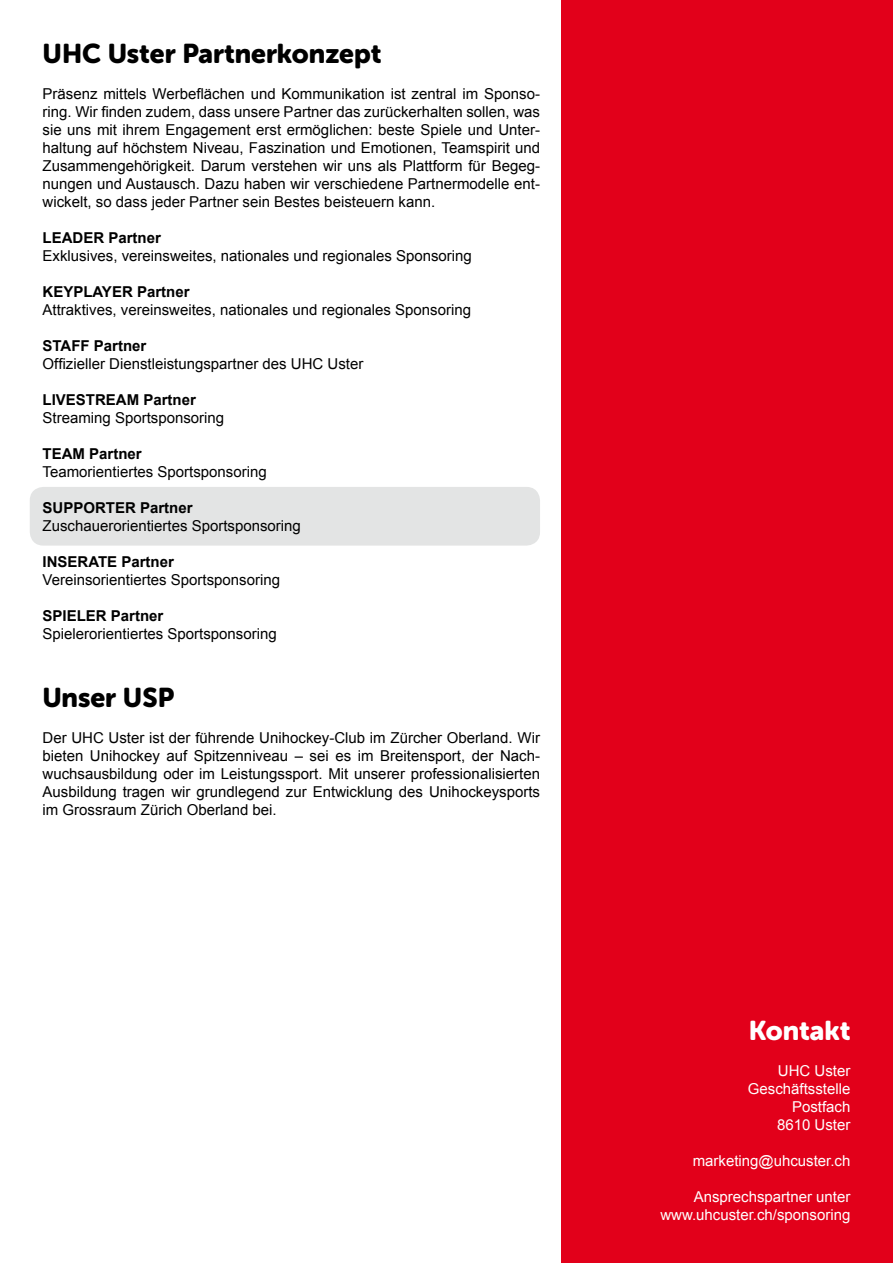
<style>
.page{position:relative;width:893px;height:1263px;background:#fff}
.page>*{position:absolute;margin:0;border:0;box-sizing:border-box;transform-origin:0 0}
.t1{font:27px "Museo Sans Rounded 900";color:#000}
.t2{font:27px "Museo Sans Rounded 900";color:#fff}
.t3{font:15px/18px "Arial";color:#000;text-align:justify}
.t4{font:700 15px "Arial";color:#000}
.t5{font:15px/18px "Arial";color:#fff;text-align:right}
</style>
<div class="page">
<div style="left:30px;top:487px;width:510px;height:59px;background:#e3e4e4;border-radius:14px"></div>
<div style="left:561px;top:0;width:332px;height:1263px;background:#e2001a"></div>
<h1 class="t1" style="left:43px;top:38px;width:340px">UHC Uster Partnerkonzept</h1>
<p class="t3" style="left:43px;top:85px;width:499px">Präsenz mittels Werbeflächen und Kommunikation ist zentral im Sponso&shy;ring. Wir finden zudem, dass unsere Partner das zurückerhalten sollen, was sie uns mit ihrem Engagement erst ermöglichen: beste Spiele und Unter&shy;haltung auf höchstem Niveau, Faszination und Emotionen, Teamspirit und Zusammengehörigkeit. Darum verstehen wir uns als Plattform für Begeg&shy;nungen und Austausch. Dazu haben wir verschiedene Partnermodelle ent&shy;wickelt, so dass jeder Partner sein Bestes beisteuern kann.</p>
<p class="t4" style="left:43px;top:229px;width:120px">LEADER Partner</p>
<p class="t3" style="left:43px;top:247px;width:431px">Exklusives, vereinsweites, nationales und regionales Sponsoring</p>
<p class="t4" style="left:43px;top:283px;width:148px">KEYPLAYER Partner</p>
<p class="t3" style="left:43px;top:301px;width:430px">Attraktives, vereinsweites, nationales und regionales Sponsoring</p>
<p class="t4" style="left:43px;top:337px;width:105px">STAFF Partner</p>
<p class="t3" style="left:43px;top:355px;width:322px">Offizieller Dienstleistungspartner des UHC Uster</p>
<p class="t4" style="left:43px;top:391px;width:155px">LIVESTREAM Partner</p>
<p class="t3" style="left:43px;top:409px;width:183px">Streaming Sportsponsoring</p>
<p class="t4" style="left:43px;top:445px;width:101px">TEAM Partner</p>
<p class="t3" style="left:43px;top:463px;width:226px">Teamorientiertes Sportsponsoring</p>
<p class="t4" style="left:43px;top:499px;width:152px">SUPPORTER Partner</p>
<p class="t3" style="left:43px;top:517px;width:260px">Zuschauerorientiertes Sportsponsoring</p>
<p class="t4" style="left:43px;top:553px;width:133px">INSERATE Partner</p>
<p class="t3" style="left:43px;top:571px;width:239px">Vereinsorientiertes Sportsponsoring</p>
<p class="t4" style="left:43px;top:607px;width:122px">SPIELER Partner</p>
<p class="t3" style="left:43px;top:625px;width:236px">Spielerorientiertes Sportsponsoring</p>
<h1 class="t1" style="left:43px;top:682px;width:133px">Unser USP</h1>
<p class="t3" style="left:43px;top:729px;width:499px">Der UHC Uster ist der führende Unihockey-Club im Zürcher Oberland. Wir bieten Unihockey auf Spitzenniveau – sei es im Breitensport, der Nach&shy;wuchsausbildung oder im Leistungssport. Mit unserer professionalisierten Ausbildung tragen wir grundlegend zur Entwicklung des Unihockeysports im Grossraum Zürich Oberland bei.</p>
<h1 class="t2" style="left:749px;top:1016px;width:103px">Kontakt</h1>
<p class="t5" style="left:748px;top:1062px;width:104px">UHC Uster<br>Geschäftsstelle<br>Postfach<br>8610 Uster</p>
<p class="t5" style="left:693px;top:1152px;width:159px">marketing@uhcuster.ch</p>
<p class="t5" style="left:660px;top:1188px;width:192px">Ansprechspartner unter www.uhcuster.ch/sponsoring</p>
</div>
